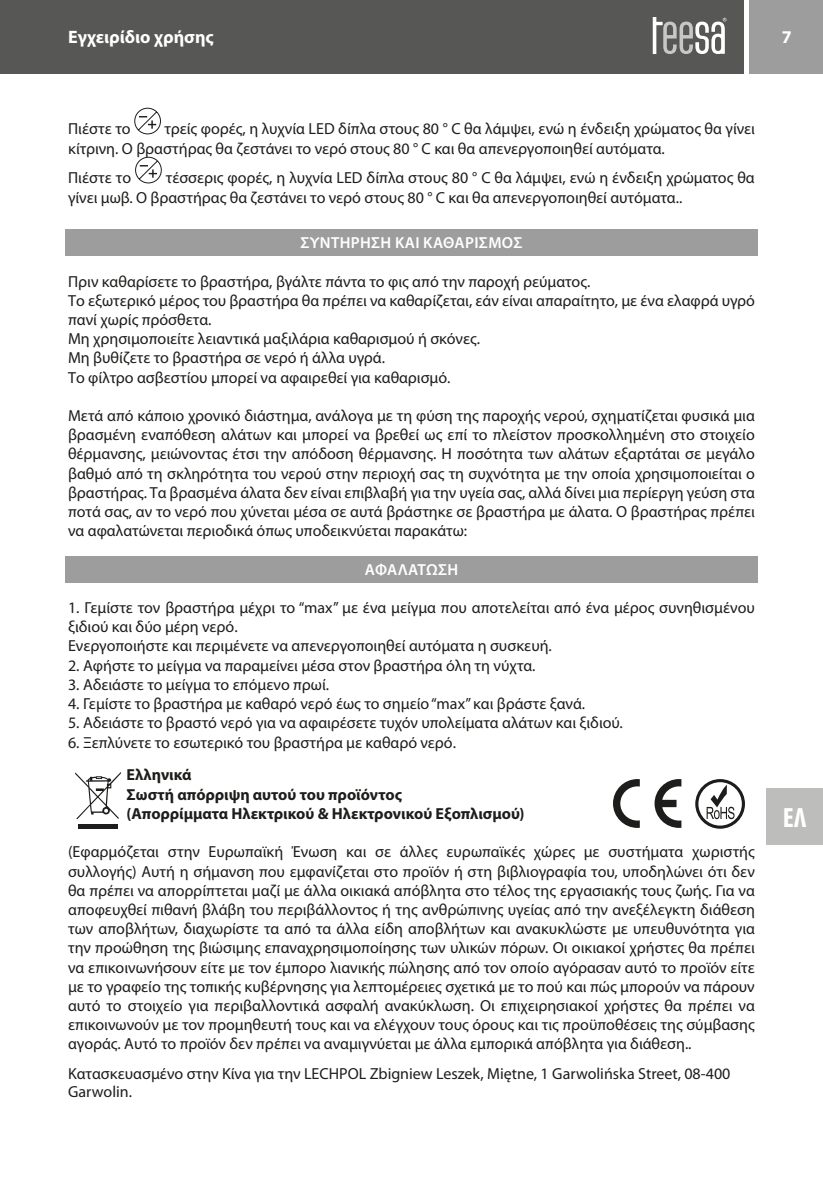
<style>
.page{position:relative;width:823px;height:1191px;background:#fff}
.page>*{position:absolute;margin:0;border:0;box-sizing:border-box;transform-origin:0 0}
.t1{font:700 condensed 28px "Myriad Pro";color:#fff}
.t2{font:700 18px "Myriad Pro";color:#fff}
.t3{font:16px/19.2px "Myriad Pro";color:#1d1d1b}
.t4{font:700 16px "Myriad Pro";color:#1d1d1b}
.t5{font:600 16px "Myriad Pro";letter-spacing:.02em;color:#fff}
</style>
<div class="page">
<div style="left:748px;top:0;width:74px;height:74px;background:#9d9d9d"></div>
<div style="left:0;top:0;width:743px;height:74px;background:#575756"></div>
<svg style="left:652px;top:17px;width:74px;height:37px"></svg>
<div style="left:765px;top:788px;width:57px;height:57px;background:#bdbdbc"></div>
<div style="left:65px;top:230px;width:692px;height:26px;background:#9d9d9d"></div>
<div style="left:65px;top:556px;width:692px;height:27px;background:#9d9d9d"></div>
<svg style="left:695px;top:779px;width:49px;height:49px"></svg>
<svg style="left:613px;top:779px;width:26px;height:49px"></svg>
<svg style="left:654px;top:779px;width:27px;height:49px"></svg>
<svg style="left:75px;top:772px;width:46px;height:47px"></svg>
<hr style="left:78px;top:824px;width:40px;height:4px;background:#1d1d1b">
<svg style="left:134px;top:107px;width:27px;height:28px"></svg>
<svg style="left:135px;top:156px;width:27px;height:28px"></svg>
<p class="t2" style="left:68px;top:25px;width:147px">Εγχειρίδιο χρήσης</p>
<p class="t2" style="left:781px;top:25px;width:11px">7</p>
<p class="t3" style="left:68px;top:119px;width:688px;text-indent:96px">τρείς φορές, η λυχνία LED δίπλα στους 80 ° C θα λάμψει, ενώ η ένδειξη χρώματος θα γίνει κίτρινη. Ο βραστήρας θα ζεστάνει το νερό στους 80 ° C και θα απενεργοποιηθεί αυτόματα.</p>
<p class="t3" style="left:68px;top:168px;width:64px">Πιέστε το</p>
<p class="t3" style="left:68px;top:119px;width:64px">Πιέστε το</p>
<p class="t3" style="left:68px;top:168px;width:687px;text-indent:98px">τέσσερις φορές, η λυχνία LED δίπλα στους 80 ° C θα λάμψει, ενώ η ένδειξη χρώματος θα γίνει μωβ. Ο βραστήρας θα ζεστάνει το νερό στους 80 ° C και θα απενεργοποιηθεί αυτόματα..</p>
<p class="t5" style="left:300px;top:232px;width:223px">ΣΥΝΤΗΡΗΣΗ ΚΑΙ ΚΑΘΑΡΙΣΜΟΣ</p>
<p class="t3" style="left:68px;top:271px;width:523px">Πριν καθαρίσετε το βραστήρα, βγάλτε πάντα το φις από την παροχή ρεύματος.</p>
<p class="t3" style="left:68px;top:290px;width:688px">Το εξωτερικό μέρος του βραστήρα θα πρέπει να καθαρίζεται, εάν είναι απαραίτητο, με ένα ελαφρά υγρό πανί χωρίς πρόσθετα.</p>
<p class="t3" style="left:68px;top:329px;width:413px">Μη χρησιμοποιείτε λειαντικά μαξιλάρια καθαρισμού ή σκόνες.</p>
<p class="t3" style="left:68px;top:348px;width:318px">Μη βυθίζετε το βραστήρα σε νερό ή άλλα υγρά.</p>
<p class="t3" style="left:68px;top:367px;width:384px">Το φίλτρο ασβεστίου μπορεί να αφαιρεθεί για καθαρισμό.</p>
<p class="t3" style="left:68px;top:406px;width:688px;text-align:justify">Μετά από κάποιο χρονικό διάστημα, ανάλογα με τη φύση της παροχής νερού, σχηματίζεται φυσικά μια βρασμένη εναπόθεση αλάτων και μπορεί να βρεθεί ως επί το πλείστον προσκολλημένη στο στοιχείο θέρμανσης, μειώνοντας έτσι την απόδοση θέρμανσης. Η ποσότητα των αλάτων εξαρτάται σε μεγάλο βαθμό από τη σκληρότητα του νερού στην περιοχή σας τη συχνότητα με την οποία χρησιμοποιείται ο βραστήρας. Τα βρασμένα άλατα δεν είναι επιβλαβή για την υγεία σας, αλλά δίνει μια περίεργη γεύση στα ποτά σας, αν το νερό που χύνεται μέσα σε αυτά βράστηκε σε βραστήρα με άλατα. Ο βραστήρας πρέπει να αφαλατώνεται περιοδικά όπως υποδεικνύεται παρακάτω:</p>
<p class="t5" style="left:364px;top:559px;width:95px">ΑΦΑΛΑΤΩΣΗ</p>
<p class="t3" style="left:68px;top:598px;width:687px">1. Γεμίστε τον βραστήρα μέχρι το “max” με ένα μείγμα που αποτελείται από ένα μέρος συνηθισμένου ξιδιού και δύο μέρη νερό.</p>
<p class="t3" style="left:68px;top:636px;width:485px">Ενεργοποιήστε και περιμένετε να απενεργοποιηθεί αυτόματα η συσκευή.</p>
<p class="t3" style="left:68px;top:655px;width:468px">2. Αφήστε το μείγμα να παραμείνει μέσα στον βραστήρα όλη τη νύχτα.</p>
<p class="t3" style="left:68px;top:674px;width:262px">3. Αδειάστε το μείγμα το επόμενο πρωί.</p>
<p class="t3" style="left:68px;top:694px;width:518px">4. Γεμίστε το βραστήρα με καθαρό νερό έως το σημείο “max” και βράστε ξανά.</p>
<p class="t3" style="left:68px;top:713px;width:556px">5. Αδειάστε το βραστό νερό για να αφαιρέσετε τυχόν υπολείματα αλάτων και ξιδιού.</p>
<p class="t3" style="left:68px;top:732px;width:389px">6. Ξεπλύνετε το εσωτερικό του βραστήρα με καθαρό νερό.</p>
<p class="t4" style="left:126px;top:764px;width:66px">Ελληνικά</p>
<p class="t4" style="left:126px;top:784px;width:277px">Σωστή απόρριψη αυτού του προϊόντος</p>
<p class="t4" style="left:126px;top:803px;width:399px">(Απορρίμματα Ηλεκτρικού &amp; Ηλεκτρονικού Εξοπλισμού)</p>
<p class="t3" style="left:68px;top:842px;width:688px;text-align:justify">(Εφαρμόζεται στην Ευρωπαϊκή Ένωση και σε άλλες ευρωπαϊκές χώρες με συστήματα χωριστής συλλογής) Αυτή η σήμανση που εμφανίζεται στο προϊόν ή στη βιβλιογραφία του, υποδηλώνει ότι δεν θα πρέπει να απορρίπτεται μαζί με άλλα οικιακά απόβλητα στο τέλος της εργασιακής τους ζωής. Για να αποφευχθεί πιθανή βλάβη του περιβάλλοντος ή της ανθρώπινης υγείας από την ανεξέλεγκτη διάθεση των αποβλήτων, διαχωρίστε τα από τα άλλα είδη αποβλήτων και ανακυκλώστε με υπευθυνότητα για την προώθηση της βιώσιμης επαναχρησιμοποίησης των υλικών πόρων. Οι οικιακοί χρήστες θα πρέπει να επικοινωνήσουν είτε με τον έμπορο λιανικής πώλησης από τον οποίο αγόρασαν αυτό το προϊόν είτε με το γραφείο της τοπικής κυβέρνησης για λεπτομέρειες σχετικά με το πού και πώς μπορούν να πάρουν αυτό το στοιχείο για περιβαλλοντικά ασφαλή ανακύκλωση. Οι επιχειρησιακοί χρήστες θα πρέπει να επικοινωνούν με τον προμηθευτή τους και να ελέγχουν τους όρους και τις προϋποθέσεις της σύμβασης αγοράς. Αυτό το προϊόν δεν πρέπει να αναμιγνύεται με άλλα εμπορικά απόβλητα για διάθεση..</p>
<p class="t3" style="left:68px;top:1064px;width:663px;line-height:18px">Κατασκευασμένο στην Κίνα για την LECHPOL Zbigniew Leszek, Miętne, 1 Garwolińska Street, 08-400<br>Garwolin.</p>
<h1 class="t1" style="left:782px;top:800px;width:25px">ΕΛ</h1>
</div>
